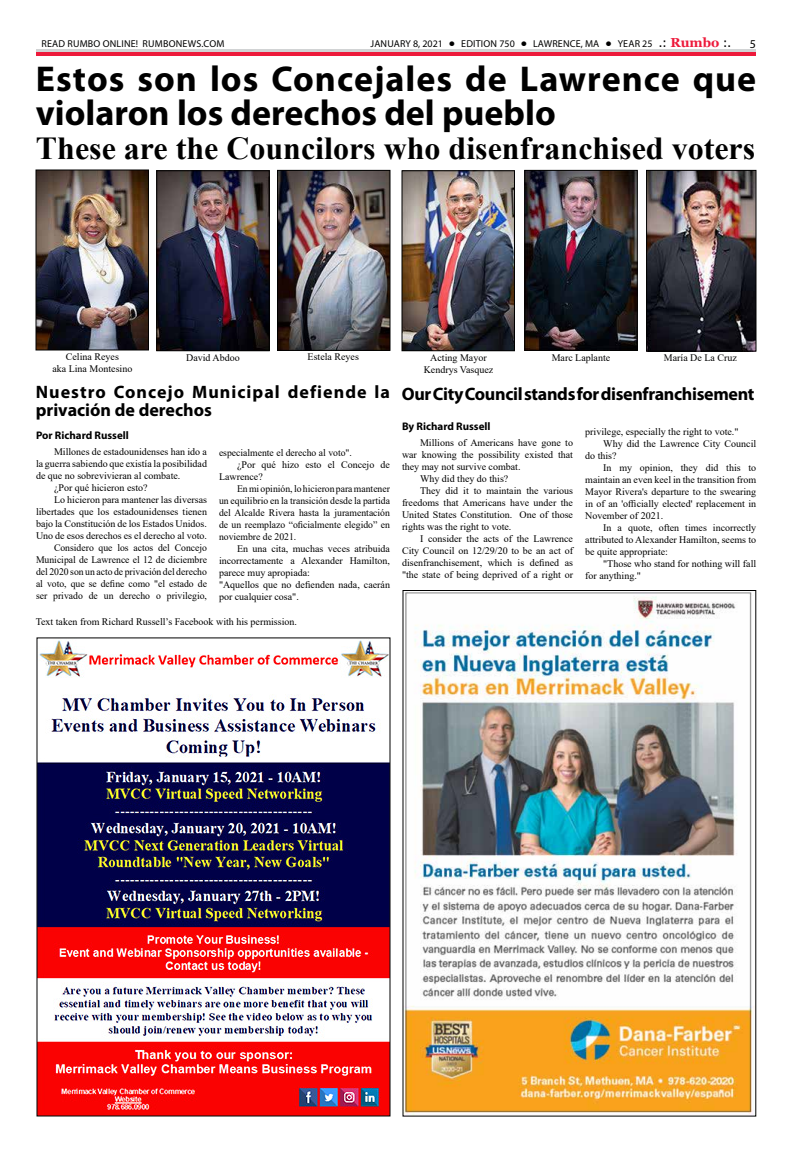
<style>
.page{position:relative;width:792px;height:1152px;background:#fff}
.page>*{position:absolute;margin:0;border:0;box-sizing:border-box;transform-origin:0 0}
.t1{font:700 36px/34px "Myriad Pro";letter-spacing:.015em;color:#000}
.t2{font:700 32px "Times New Roman";color:#000}
.t3{font:700 18px/18px "Myriad Pro";letter-spacing:.06em;color:#000}
.t4{font:700 18px "Myriad Pro";letter-spacing:-.02em;color:#000}
.t5{font:12px "Myriad Pro";color:#000}
.t6{font:700 11px "Myriad Pro";color:#000}
.t7{font:10px/12px "Times New Roman";color:#000;text-align:center}
.t8{font:10px "Myriad Pro";letter-spacing:.02em;color:#000}
.s1{font-family:"Tahoma";font-weight:700;color:#fff}
.s2{font-family:"Tahoma";font-size:12px}
.s3{font-family:"Georgia";font-weight:700;font-size:13px;color:#ed1a3b}
</style>
<div class="page">
<hr style="left:36px;top:52px;width:720px;height:4px;background:#ed1a3b">
<hr style="left:36px;top:49px;width:720px;height:3px;background:#d1d3d4">
<img style="left:405px;top:592px;width:348px;height:522px">
<img style="left:38px;top:172px;width:109px;height:176px">
<div style="left:36px;top:170px;width:113px;height:180px;border:1px solid #000"></div>
<img style="left:158px;top:172px;width:110px;height:177px">
<div style="left:156px;top:170px;width:114px;height:181px;border:1px solid #000"></div>
<img style="left:279px;top:172px;width:109px;height:177px">
<div style="left:277px;top:170px;width:113px;height:181px;border:1px solid #000"></div>
<img style="left:404px;top:172px;width:109px;height:177px">
<div style="left:402px;top:170px;width:113px;height:181px;border:1px solid #000"></div>
<img style="left:526px;top:172px;width:110px;height:177px">
<div style="left:524px;top:170px;width:114px;height:181px;border:1px solid #000"></div>
<img style="left:648px;top:172px;width:106px;height:177px">
<div style="left:646px;top:170px;width:110px;height:181px;border:1px solid #000"></div>
<img style="left:38px;top:640px;width:350px;height:474px">
<p class="t8" style="left:41px;top:37px;width:185px">READ RUMBO ONLINE! RUMBONEWS.COM</p>
<p class="t8" style="left:370px;top:37px;width:362px">JANUARY 8, 2021 <span class="s1">•</span> EDITION 750 <span class="s1">•</span> LAWRENCE, MA <span class="s1">•</span> YEAR 25 <span class="s2">.:</span> <span class="s3">Rumbo</span> <span class="s2">:.</span></p>
<p class="t5" style="left:750px;top:37px;width:8px">5</p>
<h1 class="t1" style="left:36px;top:60px;width:722px">Estos son los Concejales de Lawrence que violaron los derechos del pueblo</h1>
<h2 class="t2" style="left:36px;top:125px;width:721px">These are the Councilors who disenfranchised voters</h2>
<p class="t7" style="left:52px;top:351px;width:81px">Celina Reyes<br>aka Lina Montesino</p>
<p class="t7" style="left:186px;top:352px;width:55px">David Abdoo</p>
<p class="t7" style="left:424px;top:352px;width:71px">Acting Mayor<br>Kendrys Vasquez</p>
<p class="t7" style="left:308px;top:351px;width:53px">Estela Reyes</p>
<p class="t7" style="left:552px;top:352px;width:60px">Marc Laplante</p>
<p class="t7" style="left:664px;top:352px;width:75px">María De La Cruz</p>
<h3 class="t3" style="left:36px;top:382px;width:356px">Nuestro Concejo Municipal defiende la privación de derechos</h3>
<h3 class="t4" style="left:402px;top:382px;width:354px">Our City Council stands for disenfranchisement</h3>
<p class="t6" style="left:36px;top:428px;width:94px">Por Richard Russell</p>
<p class="t7" style="left:54px;top:446px;width:155px">Millones de estadounidenses han ido a</p>
<p class="t7" style="left:36px;top:458px;width:173px">la guerra sabiendo que existía la posibilidad</p>
<p class="t7" style="left:36px;top:470px;width:146px">de que no sobrevivieran al combate.</p>
<p class="t7" style="left:54px;top:482px;width:95px">¿Por qué hicieron esto?</p>
<p class="t7" style="left:54px;top:494px;width:155px">Lo hicieron para mantener las diversas</p>
<p class="t7" style="left:36px;top:506px;width:173px">libertades que los estadounidenses tienen</p>
<p class="t7" style="left:36px;top:518px;width:172px">bajo la Constitución de los Estados Unidos.</p>
<p class="t7" style="left:36px;top:530px;width:173px">Uno de esos derechos es el derecho al voto.</p>
<p class="t7" style="left:54px;top:542px;width:155px">Considero que los actos del Concejo</p>
<p class="t7" style="left:36px;top:554px;width:173px">Municipal de Lawrence el 12 de diciembre</p>
<p class="t7" style="left:36px;top:566px;width:173px">del 2020 son un acto de privación del derecho</p>
<p class="t7" style="left:36px;top:578px;width:173px">al voto, que se define como "el estado de</p>
<p class="t7" style="left:36px;top:590px;width:173px">ser privado de un derecho o privilegio,</p>
<p class="t7" style="left:219px;top:446px;width:134px">especialmente el derecho al voto".</p>
<p class="t7" style="left:237px;top:458px;width:155px">¿Por qué hizo esto el Concejo de</p>
<p class="t7" style="left:219px;top:470px;width:45px">Lawrence?</p>
<p class="t7" style="left:237px;top:482px;width:155px">En mi opinión, lo hicieron para mantener</p>
<p class="t7" style="left:219px;top:494px;width:173px">un equilibrio en la transición desde la partida</p>
<p class="t7" style="left:219px;top:506px;width:173px">del Alcalde Rivera hasta la juramentación</p>
<p class="t7" style="left:219px;top:518px;width:173px">de un reemplazo “oficialmente elegido” en</p>
<p class="t7" style="left:219px;top:530px;width:79px">noviembre de 2021.</p>
<p class="t7" style="left:237px;top:542px;width:155px">En una cita, muchas veces atribuida</p>
<p class="t7" style="left:219px;top:554px;width:173px">incorrectamente a Alexander Hamilton,</p>
<p class="t7" style="left:219px;top:566px;width:93px">parece muy apropiada:</p>
<p class="t7" style="left:219px;top:578px;width:173px">"Aquellos que no defienden nada, caerán</p>
<p class="t7" style="left:219px;top:590px;width:81px">por cualquier cosa".</p>
<p class="t7" style="left:36px;top:615px;width:263px">Text taken from Richard Russell’s Facebook with his permission.</p>
<p class="t6" style="left:402px;top:419px;width:90px">By Richard Russell</p>
<p class="t7" style="left:420px;top:436px;width:155px">Millions of Americans have gone to</p>
<p class="t7" style="left:402px;top:448px;width:173px">war knowing the possibility existed that</p>
<p class="t7" style="left:402px;top:460px;width:120px">they may not survive combat.</p>
<p class="t7" style="left:420px;top:472px;width:90px">Why did they do this?</p>
<p class="t7" style="left:420px;top:484px;width:155px">They did it to maintain the various</p>
<p class="t7" style="left:402px;top:496px;width:173px">freedoms that Americans have under the</p>
<p class="t7" style="left:402px;top:508px;width:173px">United States Constitution. One of those</p>
<p class="t7" style="left:402px;top:520px;width:111px">rights was the right to vote.</p>
<p class="t7" style="left:420px;top:532px;width:155px">I consider the acts of the Lawrence</p>
<p class="t7" style="left:402px;top:544px;width:172px">City Council on 12/29/20 to be an act of</p>
<p class="t7" style="left:402px;top:556px;width:172px">disenfranchisement, which is defined as</p>
<p class="t7" style="left:402px;top:568px;width:173px">"the state of being deprived of a right or</p>
<p class="t7" style="left:585px;top:426px;width:155px">privilege, especially the right to vote."</p>
<p class="t7" style="left:603px;top:438px;width:155px">Why did the Lawrence City Council</p>
<p class="t7" style="left:585px;top:450px;width:33px">do this?</p>
<p class="t7" style="left:603px;top:462px;width:155px">In my opinion, they did this to</p>
<p class="t7" style="left:585px;top:474px;width:173px">maintain an even keel in the transition from</p>
<p class="t7" style="left:585px;top:486px;width:173px">Mayor Rivera's departure to the swearing</p>
<p class="t7" style="left:585px;top:498px;width:173px">in of an 'officially elected' replacement in</p>
<p class="t7" style="left:585px;top:510px;width:80px">November of 2021.</p>
<p class="t7" style="left:603px;top:522px;width:155px">In a quote, often times incorrectly</p>
<p class="t7" style="left:585px;top:534px;width:173px">attributed to Alexander Hamilton, seems to</p>
<p class="t7" style="left:585px;top:546px;width:84px">be quite appropriate:</p>
<p class="t7" style="left:603px;top:558px;width:155px">"Those who stand for nothing will fall</p>
<p class="t7" style="left:585px;top:570px;width:57px">for anything."</p>
</div>
